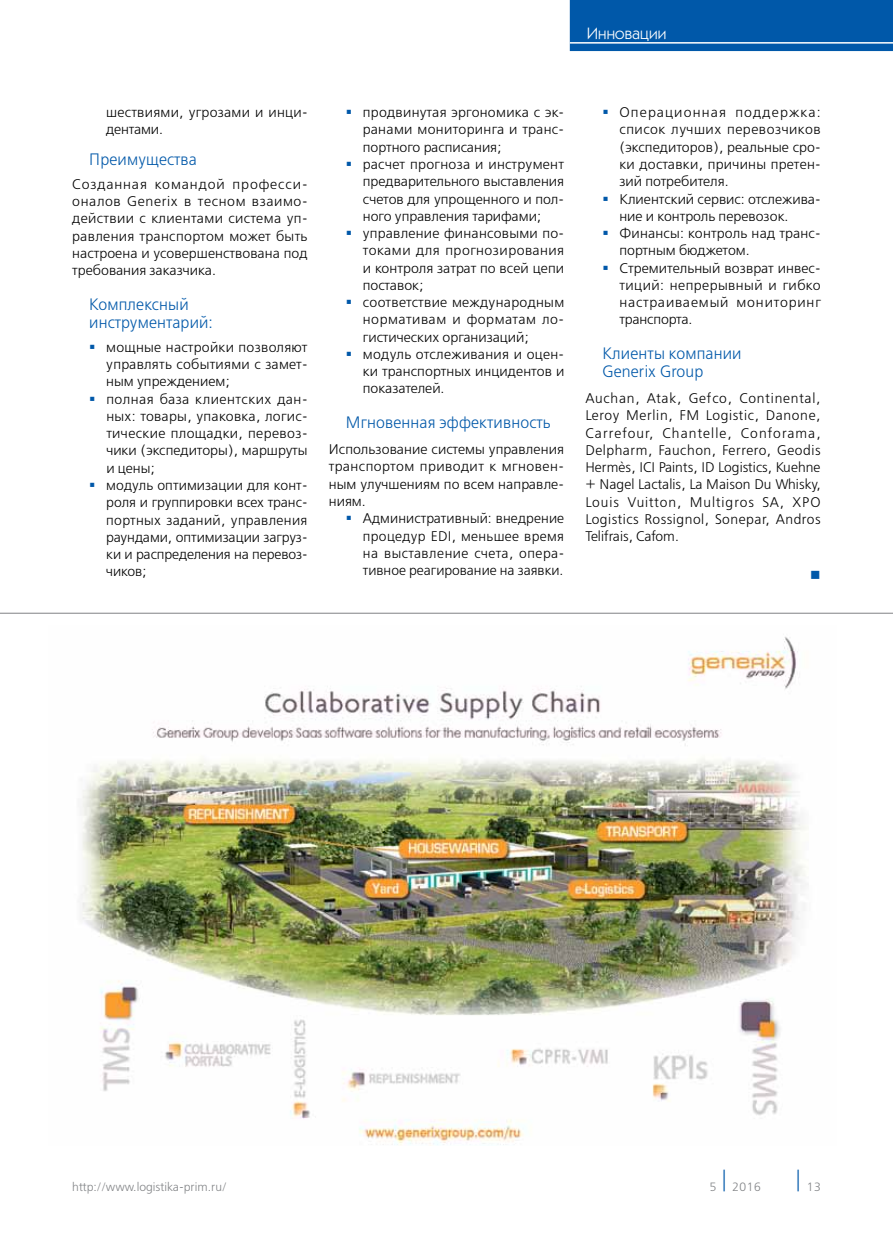
<style>
.page{position:relative;width:893px;height:1234px;background:#fff}
.page>*{position:absolute;margin:0;border:0;box-sizing:border-box;transform-origin:0 0}
.t1{font:300 16.5px/18px "Free Set";letter-spacing:.01em;color:#0058a9;scale:.95 1}
.t2{font:16.5px "Kabel C";color:#fff}
.t3{font:300 13.95px/17.2px "Free Set";color:#000;text-align:justify}
.t4{font:300 13.95px/17.2px "Free Set";letter-spacing:.02em;color:#000}
.t5{font:13.95px "Wingdings";color:#0058a9}
.t6{font:300 12px "Free Set";color:#808285}
.s1{color:#0058a9}
</style>
<div class="page">
<div style="left:570px;top:0;width:323px;height:51px;background:#0058a9"></div>
<hr style="left:570px;top:42px;width:323px;height:2px;background:#fff">
<img style="left:81px;top:636px;width:727px;height:509px">
<hr style="left:0;top:612px;width:893px;height:1px;background:#808285">
<p class="t2" style="left:587px;top:24px;width:81px">Инновации</p>
<p class="t4" style="left:106px;top:103px;width:203px">шествиями, угрозами и инци&shy;дентами.</p>
<p class="t1" style="left:89px;top:150px;width:115px">Преимущества</p>
<p class="t3" style="left:72px;top:175px;width:237px">Созданная командой професси&shy;оналов Generix в тесном взаимо&shy;действии с клиентами система уп&shy;равления транспортом может быть настроена и усовершенствована под требования заказчика.</p>
<p class="t1" style="left:89px;top:295px;width:132px">Комплексный инструментарий:</p>
<p class="t3" style="left:106px;top:338px;width:203px;text-indent:-17px"><span class="s1">▪</span> мощные настройки позволяют управлять событиями с замет&shy;ным упреждением;</p>
<p class="t3" style="left:106px;top:390px;width:203px;text-indent:-17px"><span class="s1">▪</span> полная база клиентских дан&shy;ных: товары, упаковка, логис&shy;тические площадки, перевоз&shy;чики (экспедиторы), маршруты и цены;</p>
<p class="t3" style="left:106px;top:476px;width:203px;text-indent:-17px"><span class="s1">▪</span> модуль оптимизации для конт&shy;роля и группировки всех транс&shy;портных заданий, управления раундами, оптимизации загруз&shy;ки и распределения на перевоз&shy;чиков;</p>
<p class="t3" style="left:363px;top:103px;width:203px;text-indent:-17px"><span class="s1">▪</span> продвинутая эргономика с эк&shy;ранами мониторинга и транс&shy;портного расписания;</p>
<p class="t3" style="left:363px;top:155px;width:203px;text-indent:-17px"><span class="s1">▪</span> расчет прогноза и инструмент предварительного выставления счетов для упрощенного и пол&shy;ного управления тарифами;</p>
<p class="t3" style="left:363px;top:224px;width:203px;text-indent:-17px"><span class="s1">▪</span> управление финансовыми по&shy;токами для прогнозирования и контроля затрат по всей цепи поставок;</p>
<p class="t3" style="left:363px;top:293px;width:203px;text-indent:-17px"><span class="s1">▪</span> соответствие международным нормативам и форматам ло&shy;гистических организаций;</p>
<p class="t3" style="left:363px;top:345px;width:203px;text-indent:-17px"><span class="s1">▪</span> модуль отслеживания и оцен&shy;ки транспортных инцидентов и показателей.</p>
<p class="t1" style="left:346px;top:413px;width:217px">Мгновенная эффективность</p>
<p class="t3" style="left:329px;top:440px;width:237px">Использование системы управления транспортом приводит к мгновен&shy;ным улучшениям по всем направле&shy;ниям.</p>
<p class="t3" style="left:363px;top:509px;width:203px;text-indent:-17px"><span class="s1">▪</span> Административный: внедрение процедур EDI, меньшее время на выставление счета, опера&shy;тивное реагирование на заявки.</p>
<p class="t3" style="left:619px;top:103px;width:203px;text-indent:-17px"><span class="s1">▪</span> Операционная поддержка: список лучших перевозчиков (экспедиторов), реальные сро&shy;ки доставки, причины претен&shy;зий потребителя.</p>
<p class="t3" style="left:619px;top:190px;width:203px;text-indent:-17px"><span class="s1">▪</span> Клиентский сервис: отслежива&shy;ние и контроль перевозок.</p>
<p class="t3" style="left:619px;top:224px;width:203px;text-indent:-17px"><span class="s1">▪</span> Финансы: контроль над транс&shy;портным бюджетом.</p>
<p class="t3" style="left:619px;top:259px;width:203px;text-indent:-17px"><span class="s1">▪</span> Стремительный возврат инвес&shy;тиций: непрерывный и гибко настраиваемый мониторинг транспорта.</p>
<p class="t1" style="left:602px;top:344px;width:148px">Клиенты компании<br>Generix Group</p>
<p class="t3" style="left:585px;top:389px;width:237px">Auchan, Atak, Gefco, Continental, Leroy Merlin, FM Logistic, Danone, Carrefour, Chantelle, Conforama, Delpharm, Fauchon, Ferrero, Geodis Hermès, ICI Paints, ID Logistics, Kuehne + Nagel Lactalis, La Maison Du Whisky, Louis Vuitton, Multigros SA, XPO Logistics Rossignol, Sonepar, Andros Telifrais, Cafom.</p>
<p class="t5" style="left:810px;top:567px;width:12px">■</p>
<p class="t6" style="left:72px;top:1179px;width:156px">http://www.logistika-prim.ru/</p>
<p class="t6" style="left:709px;top:1179px;width:53px">5 <sup>│</sup> 2016</p>
<p class="t6" style="left:794px;top:1179px;width:29px"><sup>│</sup> 13</p>
</div>
